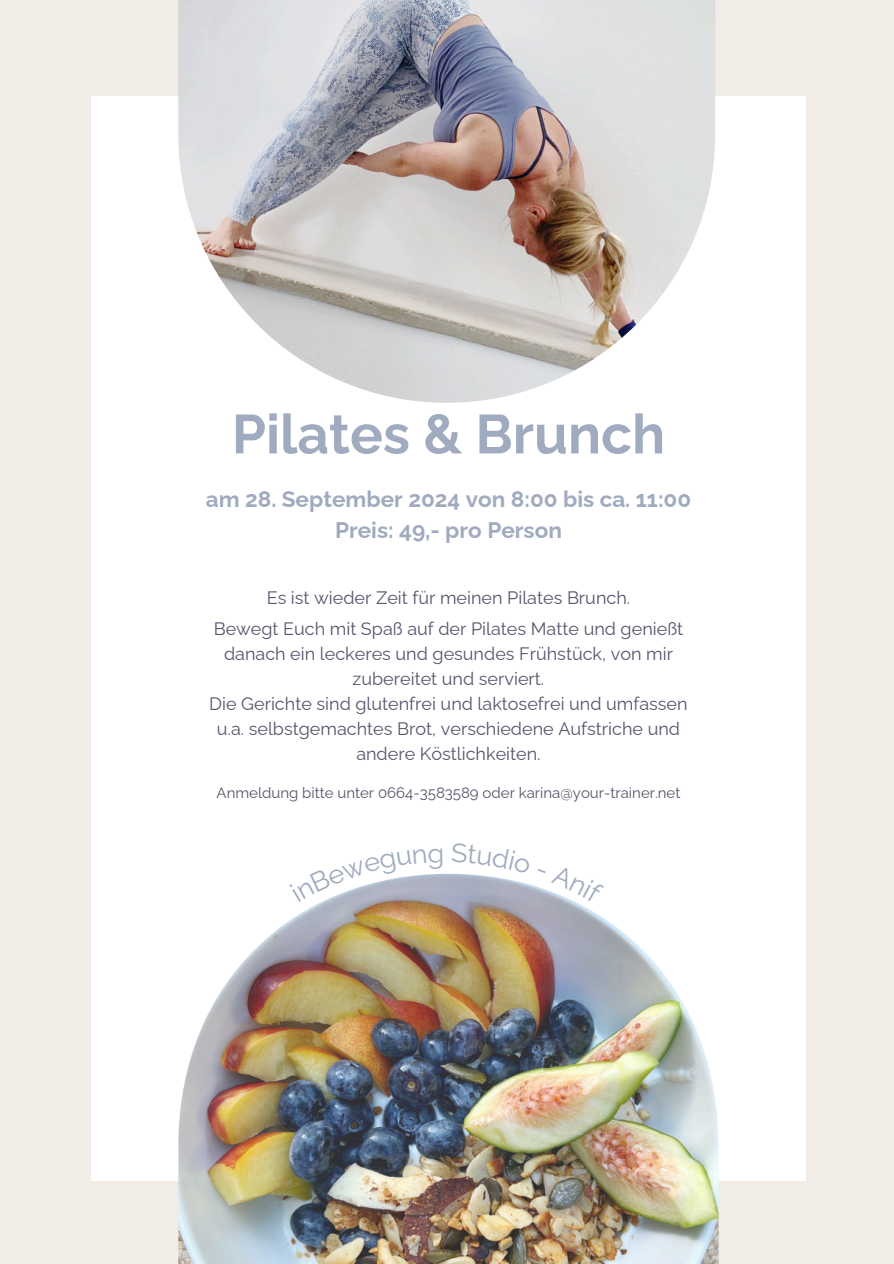
<style>
.page{position:relative;width:894px;height:1264px;background:#fff}
.page>*{position:absolute;margin:0;border:0;box-sizing:border-box;transform-origin:0 0}
.t1{font:700 54.9px "Raleway";color:#a1abbf}
.t2{font:700 22.5px/31.5px "Raleway";color:#a1abbf;text-align:center}
.t3{font:18px/25px "Raleway";color:#55566d;text-align:center}
.t4{font:15px "Raleway";color:#55566d}
</style>
<div class="page">
<div style="left:0;top:0;width:893px;height:1263px;background:#f1ece6"></div>
<div style="left:91px;top:96px;width:714px;height:1084px;background:#fff"></div>
<img style="left:178px;top:873px;width:540px;height:390px">
<img style="left:178px;top:0;width:537px;height:403px">
<svg style="left:289px;top:873px;width:153px;height:29px"></svg>
<svg style="left:451px;top:873px;width:79px;height:1px"></svg>
<svg style="left:551px;top:873px;width:53px;height:30px"></svg>
<h1 class="t1" style="left:232px;top:402px;width:434px">Pilates &amp; Brunch</h1>
<p class="t2" style="left:206px;top:483px;width:487px">am 28. September 2024 von 8:00 bis ca. 11:00<br>Preis: 49,- pro Person</p>
<p class="t3" style="left:214px;top:582px;width:471px;line-height:31px">Es ist wieder Zeit für meinen Pilates Brunch.<br>Bewegt Euch mit Spaß auf der Pilates Matte und genießt</p>
<p class="t3" style="left:209px;top:641px;width:480px">danach ein leckeres und gesundes Frühstück, von mir zubereitet und serviert.<br>Die Gerichte sind glutenfrei und laktosefrei und umfassen u.a. selbstgemachtes Brot, verschiedene Aufstriche und andere Köstlichkeiten.</p>
<p class="t4" style="left:216px;top:784px;width:465px">Anmeldung bitte unter 0664-3583589 oder karina@your-trainer.net</p>
</div>
